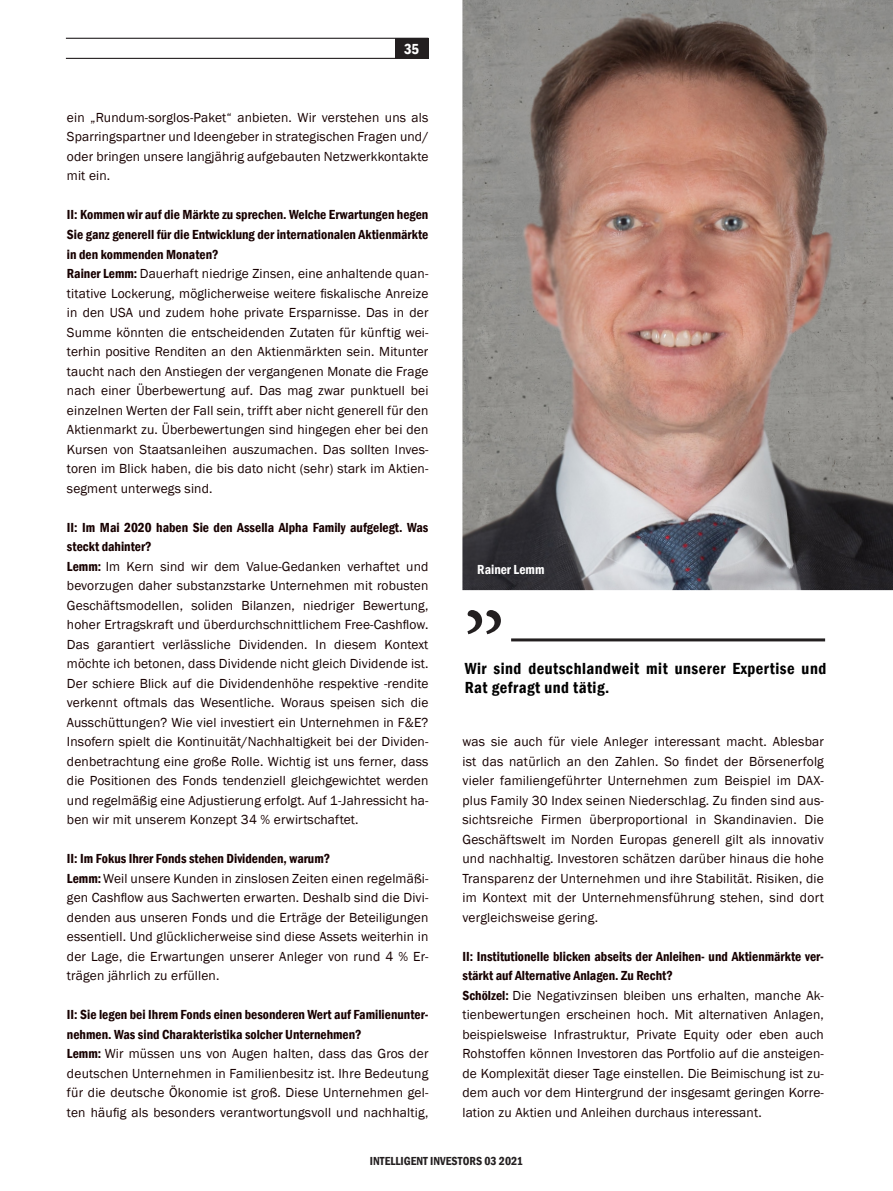
<style>
.page{position:relative;width:893px;height:1191px;background:#fff}
.page>*{position:absolute;margin:0;border:0;box-sizing:border-box;transform-origin:0 0}
.t1{font:101.85px "Minion Pro";color:#231f20}
.Fließtext_-_Standard{font:600 condensed 16.5px/19.5px "Franklin Gothic";letter-spacing:.03em;color:#000}
.t2{font:600 condensed 15px "Franklin Gothic";color:#fff}
.Fließtext_-_Standard-2{font:13.5px/19.5px "Franklin Gothic";letter-spacing:.01em;color:#170000;text-align:justify}
.Fließtext_-_Standard-3{font:600 condensed 13.5px/19.5px "Franklin Gothic";color:#170000}
.Fließtext_-_Standard-4{font:600 condensed 13.5px "Franklin Gothic";color:#fff}
.t3{font:600 condensed 12px "Franklin Gothic";color:#231f20}
.s1{font-weight:600;font-stretch:condensed}
</style>
<div class="page">
<hr style="left:66px;top:38px;width:362px;height:1px;background:#231f20">
<hr style="left:66px;top:58px;width:362px;height:1px;background:#231f20">
<img style="left:462px;top:0;width:431px;height:590px">
<div style="left:395px;top:38px;width:33px;height:21px;background:#231f20"></div>
<hr style="left:511px;top:638px;width:314px;height:3px;background:#231f20">
<p class="t2" style="left:393px;top:39px;width:17px">13</p>
<p class="t2" style="left:404px;top:39px;width:17px">35</p>
<p class="Fließtext_-_Standard-2" style="left:67px;top:108px;width:363px">ein „Rundum-sorglos-Paket“ anbieten. Wir verstehen uns als Sparringspartner und Ideengeber in strategischen Fragen und/ oder bringen unsere langjährig aufgebauten Netzwerkkontakte mit ein.</p>
<p class="Fließtext_-_Standard-3" style="left:67px;top:205px;width:363px;text-align:justify">II: Kommen wir auf die Märkte zu sprechen. Welche Erwartungen hegen Sie ganz generell für die Entwicklung der internationalen Aktienmärkte in den kommenden Monaten?</p>
<p class="Fließtext_-_Standard-2" style="left:67px;top:264px;width:363px"><span class="s1">Rainer Lemm:</span> Dauerhaft niedrige Zinsen, eine anhaltende quan&shy;titative Lockerung, möglicherweise weitere fiskalische Anreize in den USA und zudem hohe private Ersparnisse. Das in der Summe könnten die entscheidenden Zutaten für künftig wei&shy;terhin positive Renditen an den Aktienmärkten sein. Mitunter taucht nach den Anstiegen der vergangenen Monate die Frage nach einer Überbewertung auf. Das mag zwar punktuell bei einzelnen Werten der Fall sein, trifft aber nicht generell für den Aktienmarkt zu. Überbewertungen sind hingegen eher bei den Kursen von Staatsanleihen auszumachen. Das sollten Inves&shy;toren im Blick haben, die bis dato nicht (sehr) stark im Aktien&shy;segment unterwegs sind.</p>
<p class="Fließtext_-_Standard-3" style="left:67px;top:517px;width:363px">II: Im Mai 2020 haben Sie den Assella Alpha Family aufgelegt. Was steckt dahinter?</p>
<p class="Fließtext_-_Standard-2" style="left:67px;top:556px;width:363px"><span class="s1">Lemm:</span> Im Kern sind wir dem Value-Gedanken verhaftet und bevorzugen daher substanzstarke Unternehmen mit robusten Geschäftsmodellen, soliden Bilanzen, niedriger Bewertung, hoher Ertragskraft und überdurchschnittlichem Free-Cashflow.<br>Das garantiert verlässliche Dividenden. In diesem Kontext möchte ich betonen, dass Dividende nicht gleich Dividende ist.<br>Der schiere Blick auf die Dividendenhöhe respektive -rendite verkennt oftmals das Wesentliche. Woraus speisen sich die Ausschüttungen? Wie viel investiert ein Unternehmen in F&amp;E?<br>Insofern spielt die Kontinuität/Nachhaltigkeit bei der Dividen&shy;denbetrachtung eine große Rolle. Wichtig ist uns ferner, dass die Positionen des Fonds tendenziell gleichgewichtet werden und regelmäßig eine Adjustierung erfolgt. Auf 1-Jahressicht ha&shy;ben wir mit unserem Konzept 34 % erwirtschaftet.</p>
<p class="Fließtext_-_Standard-3" style="left:67px;top:848px;width:265px">II: Im Fokus Ihrer Fonds stehen Dividenden, warum?</p>
<p class="Fließtext_-_Standard-2" style="left:67px;top:868px;width:363px"><span class="s1">Lemm:</span> Weil unsere Kunden in zinslosen Zeiten einen regelmäßi&shy;gen Cashflow aus Sachwerten erwarten. Deshalb sind die Divi&shy;denden aus unseren Fonds und die Erträge der Beteiligungen essentiell. Und glücklicherweise sind diese Assets weiterhin in der Lage, die Erwartungen unserer Anleger von rund 4 % Er&shy;trägen jährlich zu erfüllen.</p>
<p class="Fließtext_-_Standard-3" style="left:67px;top:1004px;width:363px">II: Sie legen bei Ihrem Fonds einen besonderen Wert auf Familienunter&shy;nehmen. Was sind Charakteristika solcher Unternehmen?</p>
<p class="Fließtext_-_Standard-2" style="left:67px;top:1044px;width:363px"><span class="s1">Lemm:</span> Wir müssen uns von Augen halten, dass das Gros der deutschen Unternehmen in Familienbesitz ist. Ihre Bedeutung für die deutsche Ökonomie ist groß. Diese Unternehmen gel&shy;ten häufig als besonders verantwortungsvoll und nachhaltig,</p>
<p class="t3" style="left:370px;top:1152px;width:155px">INTELLIGENT INVESTORS 03 2021</p>
<p class="Fließtext_-_Standard-4" style="left:477px;top:560px;width:69px">Rainer Lemm</p>
<p class="t1" style="left:462px;top:522px;width:45px">„</p>
<p class="Fließtext_-_Standard" style="left:465px;top:658px;width:363px">Wir sind deutschlandweit mit unserer Expertise und<br>Rat gefragt und tätig.</p>
<p class="Fließtext_-_Standard-2" style="left:462px;top:732px;width:363px">was sie auch für viele Anleger interessant macht. Ablesbar ist das natürlich an den Zahlen. So findet der Börsenerfolg vieler familiengeführter Unternehmen zum Beispiel im DAX&shy;plus Family 30 Index seinen Niederschlag. Zu finden sind aus&shy;sichtsreiche Firmen überproportional in Skandinavien. Die Geschäftswelt im Norden Europas generell gilt als innovativ und nachhaltig. Investoren schätzen darüber hinaus die hohe Transparenz der Unternehmen und ihre Stabilität. Risiken, die im Kontext mit der Unternehmensführung stehen, sind dort vergleichsweise gering.</p>
<p class="Fließtext_-_Standard-3" style="left:462px;top:946px;width:363px">II: Institutionelle blicken abseits der Anleihen- und Aktienmärkte ver&shy;stärkt auf Alternative Anlagen. Zu Recht?</p>
<p class="Fließtext_-_Standard-2" style="left:462px;top:985px;width:363px"><span class="s1">Schölzel:</span> Die Negativzinsen bleiben uns erhalten, manche Ak&shy;tienbewertungen erscheinen hoch. Mit alternativen Anlagen, beispielsweise Infrastruktur, Private Equity oder eben auch Rohstoffen können Investoren das Portfolio auf die ansteigen&shy;de Komplexität dieser Tage einstellen. Die Beimischung ist zu&shy;dem auch vor dem Hintergrund der insgesamt geringen Korre&shy;lation zu Aktien und Anleihen durchaus interessant.</p>
</div>
